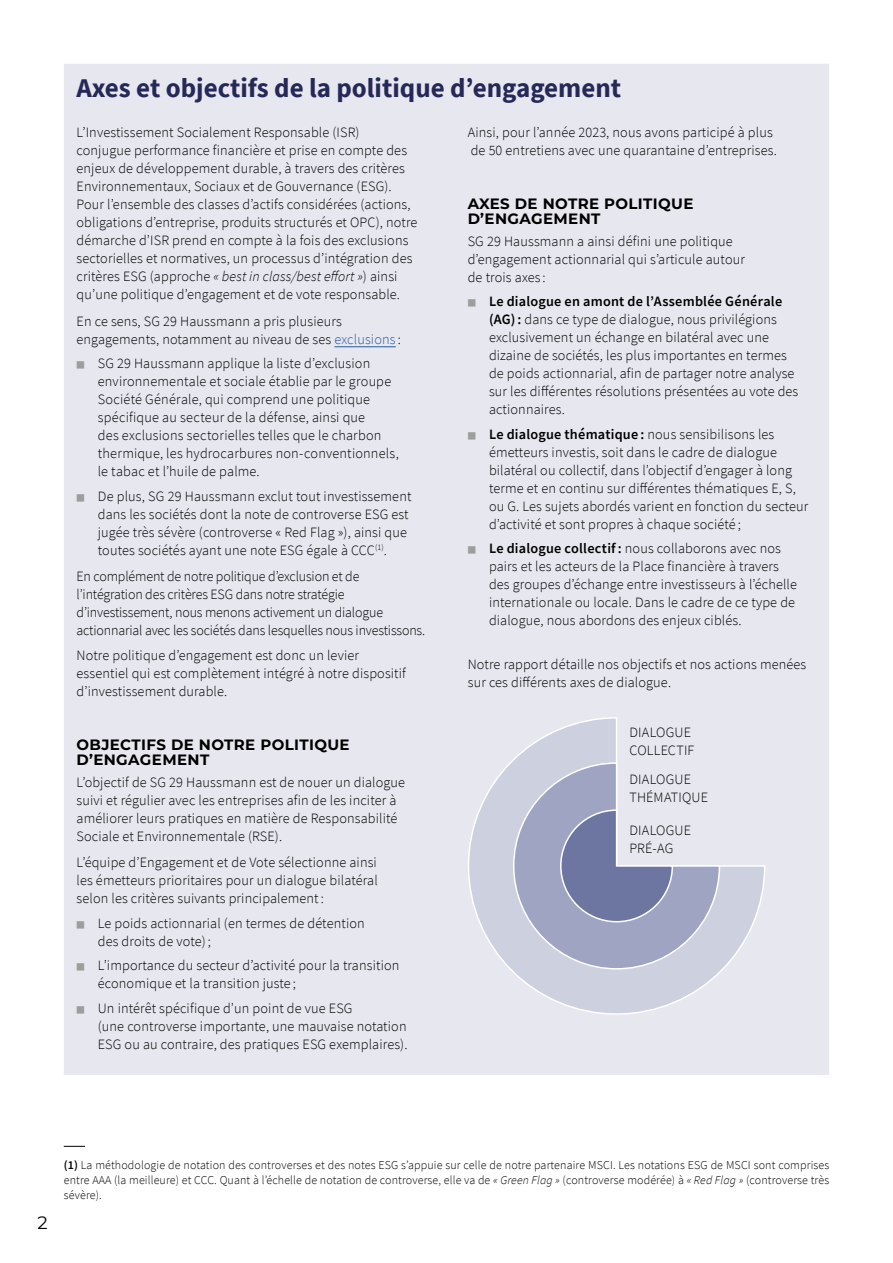
<style>
.page{position:relative;width:893px;height:1263px;background:#fff}
.page>*{position:absolute;margin:0;border:0;box-sizing:border-box;transform-origin:0 0}
.t1{font:700 27px "Source Sans Pro";color:#262957}
.t2{font:18px "Montserrat";color:#000}
.t3{font:700 15px/15px "Montserrat";letter-spacing:.025em;color:#000}
.t4{font:300 14.25px/18px "Source Sans Pro";letter-spacing:.01em;color:#000}
.t5{font:300 14.25px/18px "Source Sans Pro";letter-spacing:-.01em;color:#000}
.t6{font:300 12px/15px "Source Sans Pro";letter-spacing:.01em;color:#000;text-align:justify}
.s1{font-style:italic}
.s2{color:#275b9b}
.s3{font-size:9px;color:#9d9d9c}
.s4{font-weight:600}
</style>
<div class="page">
<div style="left:64px;top:64px;width:765px;height:1011px;background:#e6e7ef"></div>
<hr style="left:334px;top:346px;width:62px;height:1px;background:#275b9b">
<svg style="left:467px;top:716px;width:299px;height:299px;background:#dcdee8"></svg>
<svg style="left:512px;top:761px;width:209px;height:209px;background:#b2b7ce"></svg>
<svg style="left:64px;top:1146px;width:21px;height:1px"></svg>
<h1 class="t1" style="left:77px;top:70px;width:546px">Axes et objectifs de la politique d’engagement</h1>
<p class="t4" style="left:77px;top:124px;width:342px">L’Investissement Socialement Responsable (ISR) conjugue performance financière et prise en compte des enjeux de développement durable, à travers des critères Environnementaux, Sociaux et de Gouvernance (ESG).<br>Pour l’ensemble des classes d’actifs considérées (actions, obligations d’entreprise, produits structurés et OPC), notre démarche d’ISR prend en compte à la fois des exclusions sectorielles et normatives, un processus d’intégration des critères ESG (approche <span class="s1">« best in class/best effort »</span>) ainsi qu’une politique d’engagement et de vote responsable.</p>
<p class="t4" style="left:77px;top:312px;width:326px">En ce sens, SG 29 Haussmann a pris plusieurs engagements, notamment au niveau de ses <span class="s2">exclusions</span> :</p>
<p class="t4" style="left:98px;top:354px;width:302px;text-indent:-21px"><span class="s3">■</span> SG 29 Haussmann applique la liste d’exclusion environnementale et sociale établie par le groupe Société Générale, qui comprend une politique spécifique au secteur de la défense, ainsi que<br>des exclusions sectorielles telles que le charbon thermique, les hydrocarbures non-conventionnels, le tabac et l’huile de palme.</p>
<p class="t4" style="left:98px;top:487px;width:315px;text-indent:-21px"><span class="s3">■</span> De plus, SG 29 Haussmann exclut tout investissement dans les sociétés dont la note de controverse ESG est jugée très sévère (controverse « Red Flag »), ainsi que toutes sociétés ayant une note ESG égale à CCC<sup>(1)</sup>.</p>
<p class="t5" style="left:77px;top:567px;width:348px">En complément de notre politique d’exclusion et de l’intégration des critères ESG dans notre stratégie d’investissement, nous menons activement un dialogue actionnarial avec les sociétés dans lesquelles nous investissons.</p>
<p class="t4" style="left:468px;top:124px;width:309px">Ainsi, pour l’année 2023, nous avons participé à plus de 50 entretiens avec une quarantaine d’entreprises.</p>
<p class="t3" style="left:468px;top:195px;width:227px">AXES DE NOTRE POLITIQUE<br>D’ENGAGEMENT</p>
<p class="t4" style="left:468px;top:232px;width:279px">SG 29 Haussmann a ainsi défini une politique d’engagement actionnarial qui s’articule autour de trois axes :</p>
<p class="t4" style="left:489px;top:292px;width:311px;text-indent:-21px"><span class="s3">■</span> <span class="s4">Le dialogue en amont de l’Assemblée Générale (AG):</span> dans ce type de dialogue, nous privilégions exclusivement un échange en bilatéral avec une dizaine de sociétés, les plus importantes en termes de poids actionnarial, afin de partager notre analyse sur les différentes résolutions présentées au vote des actionnaires.</p>
<p class="t4" style="left:489px;top:425px;width:321px;text-indent:-21px"><span class="s3">■</span> <span class="s4">Le dialogue thématique :</span> nous sensibilisons les émetteurs investis, soit dans le cadre de dialogue bilatéral ou collectif, dans l’objectif d’engager à long terme et en continu sur différentes thématiques E, S, ou G. Les sujets abordés varient en fonction du secteur d’activité et sont propres à chaque société ;</p>
<p class="t4" style="left:489px;top:539px;width:309px;text-indent:-21px"><span class="s3">■</span> <span class="s4">Le dialogue collectif:</span> nous collaborons avec nos pairs et les acteurs de la Place financière à travers des groupes d’échange entre investisseurs à l’échelle internationale ou locale. Dans le cadre de ce type de dialogue, nous abordons des enjeux ciblés.</p>
<p class="t4" style="left:77px;top:647px;width:331px">Notre politique d’engagement est donc un levier essentiel qui est complètement intégré à notre dispositif d’investissement durable.</p>
<p class="t3" style="left:77px;top:736px;width:275px">OBJECTIFS DE NOTRE POLITIQUE<br>D’ENGAGEMENT</p>
<p class="t4" style="left:77px;top:773px;width:330px">L’objectif de SG 29 Haussmann est de nouer un dialogue suivi et régulier avec les entreprises afin de les inciter à améliorer leurs pratiques en matière de Responsabilité Sociale et Environnementale (RSE).</p>
<p class="t4" style="left:77px;top:854px;width:303px;text-align:justify">L’équipe d’Engagement et de Vote sélectionne ainsi les émetteurs prioritaires pour un dialogue bilatéral selon les critères suivants principalement:</p>
<p class="t4" style="left:98px;top:914px;width:268px;text-indent:-21px"><span class="s3">■</span> Le poids actionnarial (en termes de détention des droits de vote) ;</p>
<p class="t4" style="left:98px;top:956px;width:303px;text-indent:-21px"><span class="s3">■</span> L’importance du secteur d’activité pour la transition économique et la transition juste ;</p>
<p class="t4" style="left:98px;top:999px;width:310px;text-indent:-21px"><span class="s3">■</span> Un intérêt spécifique d’un point de vue ESG<br>(une controverse importante, une mauvaise notation<br>ESG ou au contraire, des pratiques ESG exemplaires).</p>
<p class="t4" style="left:468px;top:655px;width:340px">Notre rapport détaille nos objectifs et nos actions menées sur ces différents axes de dialogue.</p>
<p class="t4" style="left:629px;top:723px;width:67px">DIALOGUE<br>COLLECTIF</p>
<p class="t4" style="left:629px;top:770px;width:80px">DIALOGUE<br>THÉMATIQUE</p>
<p class="t4" style="left:629px;top:821px;width:63px">DIALOGUE<br>PRÉ-AG</p>
<p class="t2" style="left:37px;top:1210px;width:12px">2</p>
<p class="t6" style="left:64px;top:1158px;width:767px"><span class="s4">(1)</span> La méthodologie de notation des controverses et des notes ESG s’appuie sur celle de notre partenaire MSCI. Les notations ESG de MSCI sont comprises entre AAA (la meilleure) et CCC. Quant à l’échelle de notation de controverse, elle va de <span class="s1">« Green Flag »</span> (controverse modérée) à <span class="s1">« Red Flag »</span> (controverse très sévère).</p>
</div>
